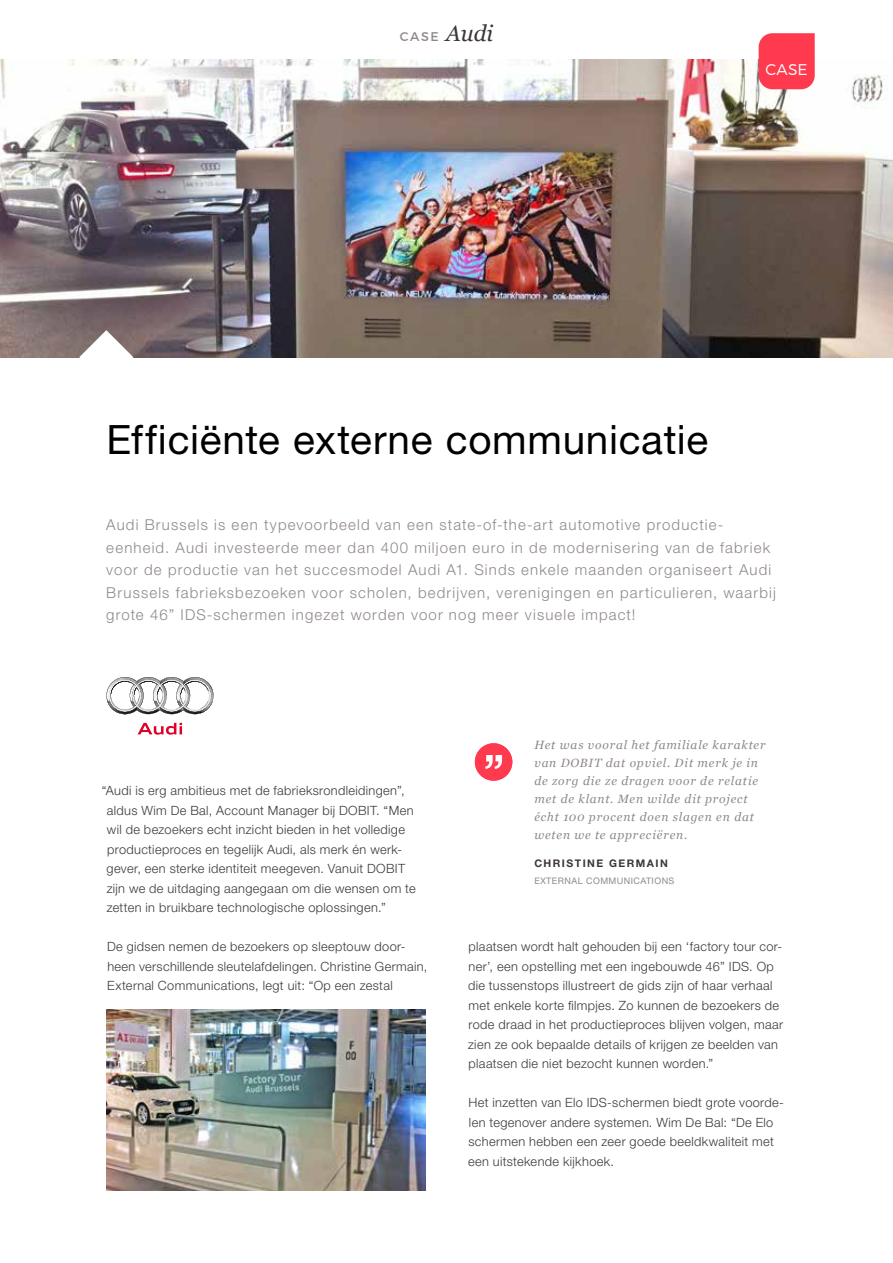
<style>
.page{position:relative;width:893px;height:1263px;background:#fff}
.page>*{position:absolute;margin:0;border:0;box-sizing:border-box;transform-origin:0 0}
.t1{font:40.5px "Helvetica Neue LT Std";letter-spacing:.015em;color:#000}
.t2{font:300 15.6px "Montserrat";color:#fff}
.t3{font:300 15px/22.5px "Helvetica Neue LT Std";letter-spacing:.075em;color:#908987}
.t4{font:300 12.75px/19.5px "Helvetica Neue LT Std";letter-spacing:.03em;color:#3d3836}
.t5{font:12.6px "Montserrat";color:#908987}
.t6{font:italic 12px/18px "Georgia";letter-spacing:.07em;color:#908987}
.t7{font:700 10.5px "Helvetica Neue LT Std";letter-spacing:.14em;color:#3d3836}
.t8{font:9px "Helvetica Neue LT Std";letter-spacing:.05em;color:#908987}
.s1{font-family:"Georgia";font-style:italic;font-size:22.5px;color:#3d3836}
</style>
<div class="page">
<img style="left:0;top:60px;width:893px;height:297px">
<svg style="left:759px;top:33px;width:56px;height:56px;background:#fe4255"></svg>
<svg style="left:79px;top:330px;width:54px;height:28px"></svg>
<div style="left:475px;top:743px;width:37px;height:38px;background:#ff3a4e;border-radius:50%"></div>
<svg style="left:485px;top:755px;width:17px;height:14px"></svg>
<svg style="left:106px;top:677px;width:107px;height:37px"></svg>
<svg style="left:138px;top:723px;width:44px;height:12px"></svg>
<img style="left:106px;top:1010px;width:319px;height:181px">
<p class="t5" style="left:400px;top:29px;width:95px">CASE <span class="s1">Audi</span></p>
<p class="t2" style="left:765px;top:60px;width:44px">CASE</p>
<h1 class="t1" style="left:106px;top:416px;width:603px">Efficiënte externe communicatie</h1>
<p class="t3" style="left:106px;top:513px;width:671px">Audi Brussels is een typevoorbeeld van een state-of-the-art automotive productie&shy;eenheid. Audi investeerde meer dan 400 miljoen euro in de modernisering van de fabriek voor de productie van het succesmodel Audi A1. Sinds enkele maanden organiseert Audi Brussels fabrieksbezoeken voor scholen, bedrijven, verenigingen en particulieren, waarbij grote 46” IDS-schermen ingezet worden voor nog meer visuele impact!</p>
<p class="t4" style="left:107px;top:780px;width:311px;text-indent:-5px">“Audi is erg ambitieus met de fabrieksrondleidingen”, aldus Wim De Bal, Account Manager bij DOBIT. “Men wil de bezoekers echt inzicht bieden in het volledige productieproces en tegelijk Audi, als merk én werk&shy;gever, een sterke identiteit meegeven. Vanuit DOBIT zijn we de uitdaging aangegaan om die wensen om te zetten in bruikbare technologische oplossingen.”</p>
<p class="t4" style="left:107px;top:936px;width:322px">De gidsen nemen de bezoekers op sleeptouw door&shy;heen verschillende sleutelafdelingen. Christine Germain,<br>External Communications, legt uit: “Op een zestal</p>
<p class="t6" style="left:534px;top:735px;width:233px">Het was vooral het familiale karakter van DOBIT dat opviel. Dit merk je in de zorg die ze dragen voor de relatie met de klant. Men wilde dit project écht 100 procent doen slagen en dat weten we te appreciëren.</p>
<p class="t7" style="left:534px;top:857px;width:135px">CHRISTINE GERMAIN</p>
<p class="t8" style="left:534px;top:875px;width:142px">EXTERNAL COMMUNICATIONS</p>
<p class="t4" style="left:468px;top:936px;width:317px">plaatsen wordt halt gehouden bij een ‘factory tour cor&shy;ner’, een opstelling met een ingebouwde 46” IDS. Op die tussenstops illustreert de gids zijn of haar verhaal met enkele korte filmpjes. Zo kunnen de bezoekers de rode draad in het productieproces blijven volgen, maar zien ze ook bepaalde details of krijgen ze beelden van plaatsen die niet bezocht kunnen worden.”</p>
<p class="t4" style="left:468px;top:1092px;width:317px">Het inzetten van Elo IDS-schermen biedt grote voorde&shy;len tegenover andere systemen. Wim De Bal: “De Elo schermen hebben een zeer goede beeldkwaliteit met een uitstekende kijkhoek.</p>
</div>
